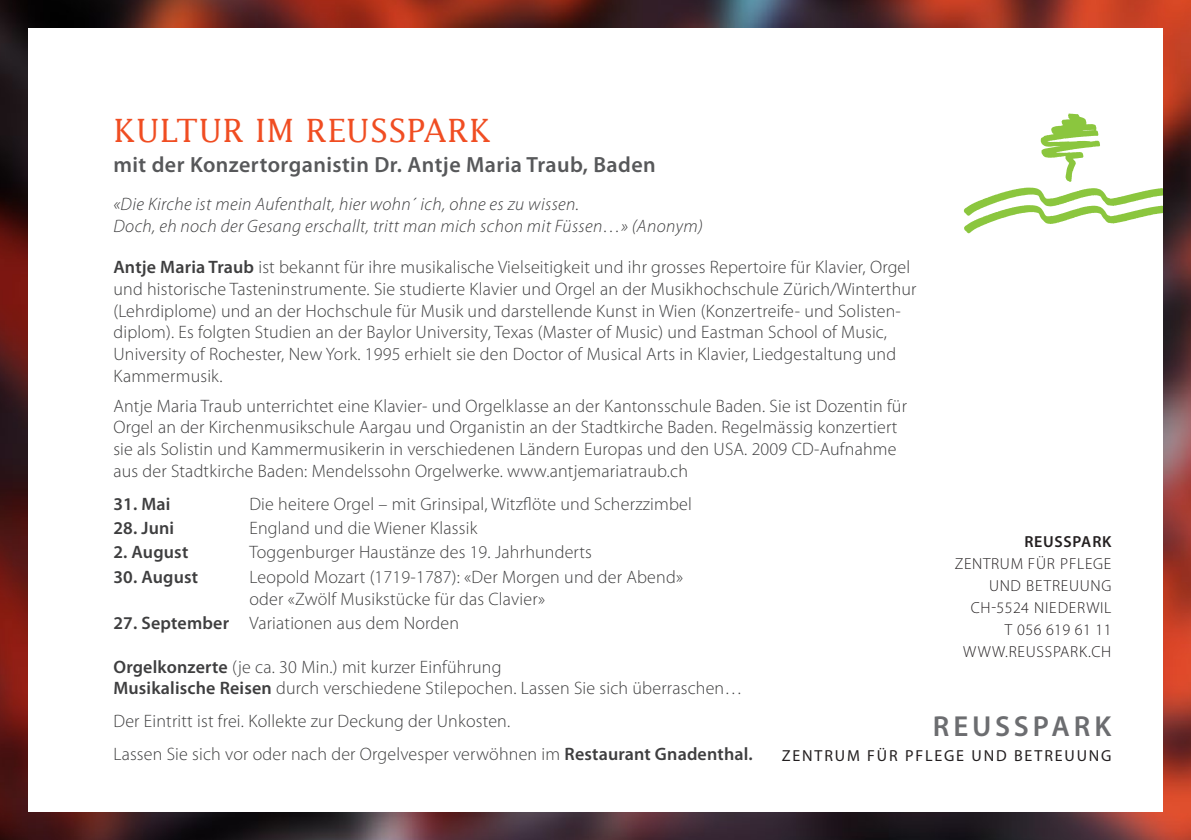
<style>
.page{position:relative;width:1191px;height:840px;background:#fff}
.page>*{position:absolute;margin:0;border:0;box-sizing:border-box;transform-origin:0 0}
.t1{font:32px "Lucida Std";letter-spacing:.015em;color:#f04d22}
.t2{font:600 29px "Myriad Pro";letter-spacing:.13em;color:#6c6d70}
.t3{font:600 22px "Myriad Pro";letter-spacing:.02em;color:#57585a}
.t4{font:300 18px/21.6px "Myriad Pro";letter-spacing:.01em;color:#3e3e3f}
.t5{font:italic 300 18px/21.6px "Myriad Pro";letter-spacing:.02em;color:#3e3e3f}
.t6{font:600 18px "Myriad Pro";letter-spacing:.01em;color:#3e3e3f}
.t7{font:300 16px/22px "Myriad Pro";letter-spacing:.045em;color:#231f20;text-align:right}
.t8{font:16px "Myriad Pro";letter-spacing:.115em;color:#231f20}
.t9{font:600 16px "Myriad Pro";letter-spacing:.045em;color:#231f20}
.s1{font-weight:600}
</style>
<div class="page">
<img style="left:0;top:0;width:1191px;height:839px">
<div style="left:28px;top:28px;width:1134px;height:783px;background:#fff"></div>
<svg style="left:963px;top:113px;width:199px;height:120px"></svg>
<h1 class="t1" style="left:113px;top:111px;width:379px">KULTUR IM REUSSPARK</h1>
<p class="t3" style="left:113px;top:150px;width:544px">mit der Konzertorganistin Dr. Antje Maria Traub, Baden</p>
<p class="t5" style="left:113px;top:193px;width:591px">«Die Kirche ist mein Aufenthalt, hier wohn΄ ich, ohne es zu wissen.<br>Doch, eh noch der Gesang erschallt, tritt man mich schon mit Füssen…» (Anonym)</p>
<p class="t4" style="left:113px;top:256px;width:804px"><span class="s1">Antje Maria Traub</span> ist bekannt für ihre musikalische Vielseitigkeit und ihr grosses Repertoire für Klavier, Orgel und historische Tasteninstrumente. Sie studierte Klavier und Orgel an der Musikhochschule Zürich/Winterthur (Lehrdiplome) und an der Hochschule für Musik und darstellende Kunst in Wien (Konzertreife- und Solisten&shy;diplom). Es folgten Studien an der Baylor University, Texas (Master of Music) und Eastman School of Music, University of Rochester, New York. 1995 erhielt sie den Doctor of Musical Arts in Klavier, Liedgestaltung und Kammermusik.</p>
<p class="t4" style="left:113px;top:394px;width:795px">Antje Maria Traub unterrichtet eine Klavier- und Orgelklasse an der Kantonsschule Baden. Sie ist Dozentin für Orgel an der Kirchenmusikschule Aargau und Organistin an der Stadtkirche Baden. Regelmässig konzertiert sie als Solistin und Kammermusikerin in verschiedenen Ländern Europas und den USA. 2009 CD-Aufnahme aus der Stadtkirche Baden: Mendelssohn Orgelwerke. www.antjemariatraub.ch</p>
<p class="t6" style="left:113px;top:491px;width:59px">31. Mai</p>
<p class="t4" style="left:249px;top:492px;width:444px">Die heitere Orgel – mit Grinsipal, Witzflöte und Scherzzimbel</p>
<p class="t6" style="left:113px;top:516px;width:62px">28. Juni</p>
<p class="t4" style="left:249px;top:516px;width:229px">England und die Wiener Klassik</p>
<p class="t6" style="left:113px;top:540px;width:76px">2. August</p>
<p class="t4" style="left:249px;top:541px;width:344px">Toggenburger Haustänze des 19. Jahrhunderts</p>
<p class="t6" style="left:113px;top:565px;width:86px">30. August</p>
<p class="t4" style="left:249px;top:565px;width:435px">Leopold Mozart (1719-1787): «Der Morgen und der Abend» oder «Zwölf Musikstücke für das Clavier»</p>
<p class="t4" style="left:113px;top:611px;width:347px"><span class="s1">27. September</span> Variationen aus dem Norden</p>
<p class="t4" style="left:113px;top:655px;width:630px"><span class="s1">Orgelkonzerte</span> (je ca. 30 Min.) mit kurzer Einführung<br><span class="s1">Musikalische Reisen</span> durch verschiedene Stilepochen. Lassen Sie sich überraschen…</p>
<p class="t4" style="left:113px;top:704px;width:641px;line-height:33px">Der Eintritt ist frei. Kollekte zur Deckung der Unkosten.<br>Lassen Sie sich vor oder nach der Orgelvesper verwöhnen im <span class="s1">Restaurant Gnadenthal.</span></p>
<p class="t9" style="left:1024px;top:531px;width:88px">REUSSPARK</p>
<p class="t7" style="left:954px;top:552px;width:158px">ZENTRUM FÜR PFLEGE<br>UND BETREUUNG<br>CH-5524 NIEDERWIL<br>T 056 619 61 11<br>WWW.REUSSPARK.CH</p>
<h2 class="t2" style="left:932px;top:707px;width:180px">REUSSPARK</h2>
<p class="t8" style="left:782px;top:744px;width:331px">ZENTRUM FÜR PFLEGE UND BETREUUNG</p>
</div>
